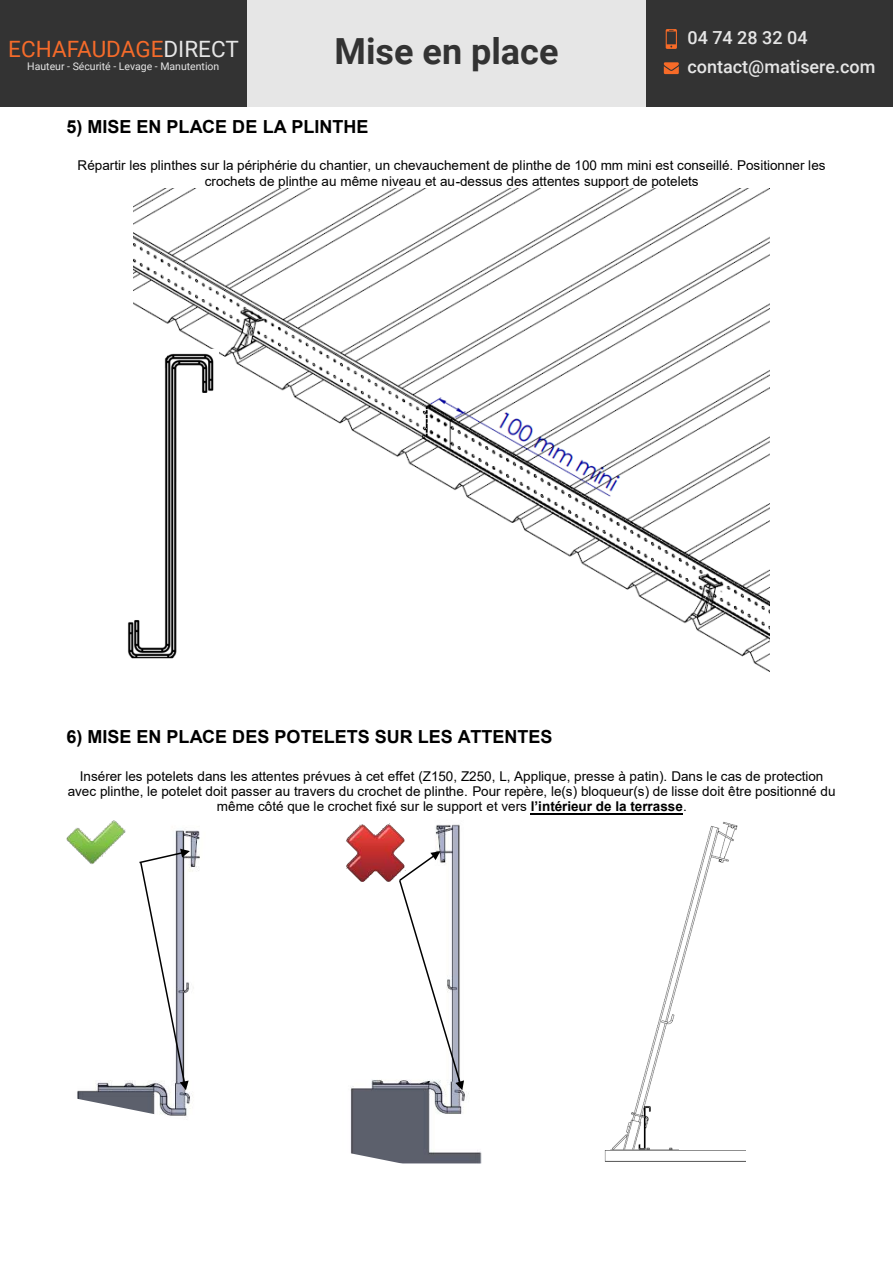
<style>
.page{position:relative;width:893px;height:1263px;background:#fff}
.page>*{position:absolute;margin:0;border:0;box-sizing:border-box;transform-origin:0 0}
.t1{font:700 36px "Roboto";color:#333}
.t2{font:22.5px "Roboto";color:#f56b2a}
.t3{font:700 18px "Arial";color:#000}
.t4{font:500 18px/29.2px "Roboto";color:#e6e6e6}
.t5{font:13.5px/15.5px "Arial";color:#000;text-align:center}
.t6{font:10.5px "Roboto";color:#e6e6e6}
.s1{color:#e6e6e6}
.s2{font-weight:700}
</style>
<div class="page">
<img style="left:134px;top:189px;width:636px;height:483px">
<hr style="left:531px;top:813px;width:152px;height:1px;background:#000">
<img style="left:77px;top:830px;width:123px;height:286px">
<img style="left:350px;top:824px;width:132px;height:340px">
<img style="left:604px;top:821px;width:141px;height:341px">
<svg style="left:139px;top:849px;width:51px;height:241px"></svg>
<img style="left:66px;top:820px;width:68px;height:48px">
<svg style="left:399px;top:851px;width:65px;height:239px"></svg>
<img style="left:346px;top:823px;width:65px;height:64px">
<img style="left:128px;top:350px;width:91px;height:313px">
<div style="left:247px;top:0;width:399px;height:107px;background:#e6e6e6"></div>
<div style="left:0;top:0;width:247px;height:107px;background:#333"></div>
<div style="left:646px;top:0;width:247px;height:107px;background:#333"></div>
<svg style="left:666px;top:29px;width:11px;height:20px"></svg>
<svg style="left:664px;top:62px;width:15px;height:12px"></svg>
<h2 class="t2" style="left:8px;top:34px;width:232px">ECHAFAUDAGE<span class="s1">DIRECT</span></h2>
<p class="t6" style="left:27px;top:59px;width:194px">Hauteur - Sécurité - Levage - Manutention</p>
<h1 class="t1" style="left:335px;top:26px;width:225px">Mise en place</h1>
<h3 class="t4" style="left:687px;top:23px;width:190px">04 74 28 32 04 contact@matisere.com</h3>
<h3 class="t3" style="left:66px;top:114px;width:303px">5) MISE EN PLACE DE LA PLINTHE</h3>
<p class="t5" style="left:78px;top:157px;width:749px">Répartir les plinthes sur la périphérie du chantier, un chevauchement de plinthe de 100 mm mini est conseillé. Positionner les crochets de plinthe au même niveau et au-dessus des attentes support de potelets</p>
<h3 class="t3" style="left:66px;top:724px;width:488px">6) MISE EN PLACE DES POTELETS SUR LES ATTENTES</h3>
<p class="t5" style="left:68px;top:768px;width:769px">Insérer les potelets dans les attentes prévues à cet effet (Z150, Z250, L, Applique, presse à patin). Dans le cas de protection avec plinthe, le potelet doit passer au travers du crochet de plinthe. Pour repère, le(s) bloqueur(s) de lisse doit être positionné du même côté que le crochet fixé sur le support et vers <span class="s2">l’intérieur de la terrasse</span>.</p>
</div>
